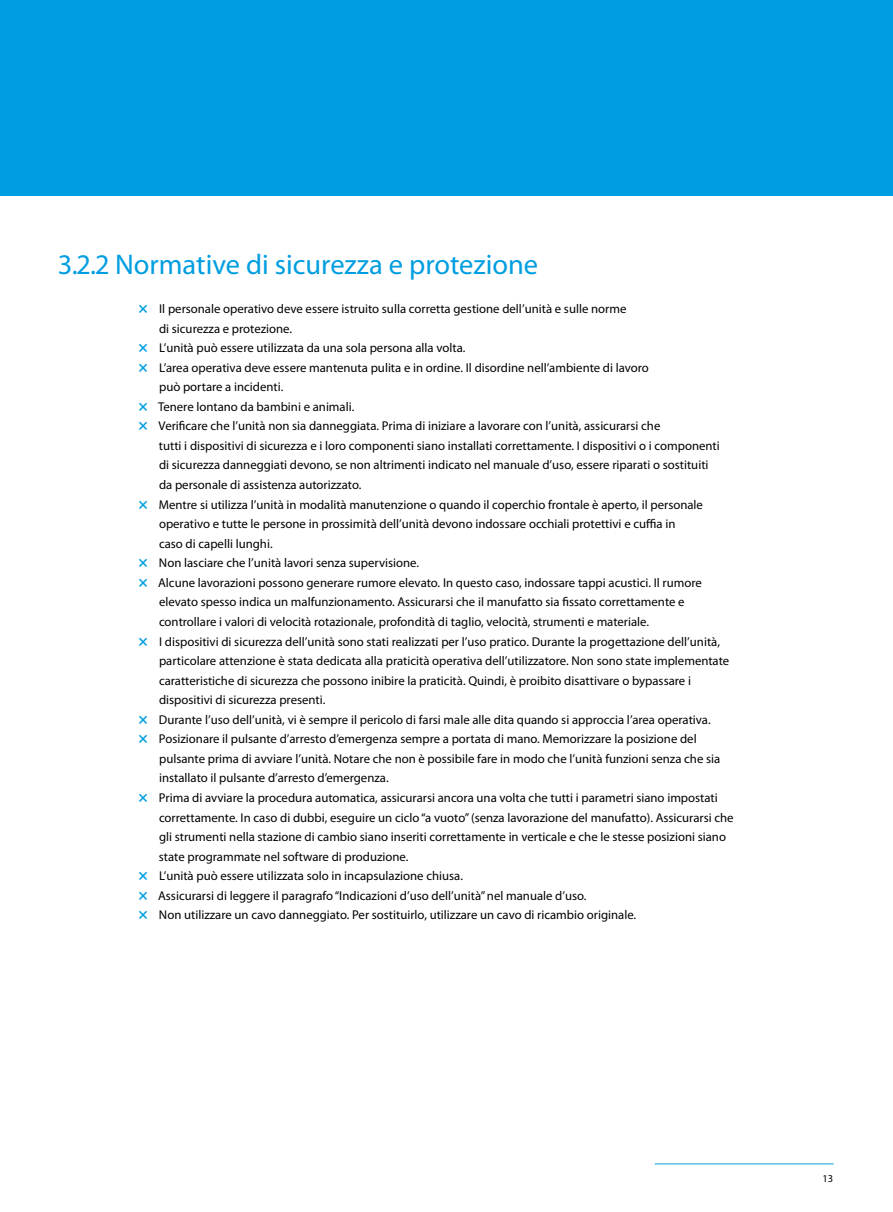
<style>
.page{position:relative;width:893px;height:1212px;background:#fff}
.page>*{position:absolute;margin:0;border:0;box-sizing:border-box;transform-origin:0 0}
.t1{font:28.5px "Myriad Pro";color:#009ee0}
.t2{font:12.75px "Myriad Pro";color:#000}
.t3{font:10.5px "Myriad Pro";color:#000}
.s1{font-weight:700;font-size:15.75px;color:#009ee0}
</style>
<div class="page">
<hr style="left:655px;top:1163px;width:179px;height:1px;background:#009ee0">
<div style="left:0;top:0;width:893px;height:196px;background:#009ee0"></div>
<h1 class="t1" style="left:59px;top:247px;width:481px">3.2.2 Normative di sicurezza e protezione</h1>
<p class="t2" style="left:139px;top:301px;width:489px"><span class="s1">×</span> Il personale operativo deve essere istruito sulla corretta gestione dell’unità e sulle norme</p>
<p class="t2" style="left:159px;top:320px;width:134px">di sicurezza e protezione.</p>
<p class="t2" style="left:139px;top:340px;width:327px"><span class="s1">×</span> L’unità può essere utilizzata da una sola persona alla volta.</p>
<p class="t2" style="left:139px;top:359px;width:512px"><span class="s1">×</span> L’area operativa deve essere mantenuta pulita e in ordine. Il disordine nell’ambiente di lavoro</p>
<p class="t2" style="left:159px;top:379px;width:125px">può portare a incidenti.</p>
<p class="t2" style="left:139px;top:399px;width:216px"><span class="s1">×</span> Tenere lontano da bambini e animali.</p>
<p class="t2" style="left:139px;top:418px;width:523px"><span class="s1">×</span> Verificare che l’unità non sia danneggiata. Prima di iniziare a lavorare con l’unità, assicurarsi che</p>
<p class="t2" style="left:159px;top:438px;width:562px">tutti i dispositivi di sicurezza e i loro componenti siano installati correttamente. I dispositivi o i componenti</p>
<p class="t2" style="left:159px;top:457px;width:551px">di sicurezza danneggiati devono, se non altrimenti indicato nel manuale d’uso, essere riparati o sostituiti</p>
<p class="t2" style="left:159px;top:477px;width:203px">da personale di assistenza autorizzato.</p>
<p class="t2" style="left:139px;top:496px;width:566px"><span class="s1">×</span> Mentre si utilizza l’unità in modalità manutenzione o quando il coperchio frontale è aperto, il personale</p>
<p class="t2" style="left:159px;top:516px;width:518px">operativo e tutte le persone in prossimità dell’unità devono indossare occhiali protettivi e cuffia in</p>
<p class="t2" style="left:159px;top:536px;width:114px">caso di capelli lunghi.</p>
<p class="t2" style="left:139px;top:555px;width:281px"><span class="s1">×</span> Non lasciare che l’unità lavori senza supervisione.</p>
<p class="t2" style="left:139px;top:575px;width:565px"><span class="s1">×</span> Alcune lavorazioni possono generare rumore elevato. In questo caso, indossare tappi acustici. Il rumore</p>
<p class="t2" style="left:159px;top:594px;width:527px">elevato spesso indica un malfunzionamento. Assicurarsi che il manufatto sia fissato correttamente e</p>
<p class="t2" style="left:159px;top:614px;width:490px">controllare i valori di velocità rotazionale, profondità di taglio, velocità, strumenti e materiale.</p>
<p class="t2" style="left:139px;top:633px;width:583px"><span class="s1">×</span> I dispositivi di sicurezza dell’unità sono stati realizzati per l’uso pratico. Durante la progettazione dell’unità,</p>
<p class="t2" style="left:159px;top:653px;width:572px">particolare attenzione è stata dedicata alla praticità operativa dell’utilizzatore. Non sono state implementate</p>
<p class="t2" style="left:159px;top:672px;width:533px">caratteristiche di sicurezza che possono inibire la praticità. Quindi, è proibito disattivare o bypassare i</p>
<p class="t2" style="left:159px;top:692px;width:167px">dispositivi di sicurezza presenti.</p>
<p class="t2" style="left:139px;top:712px;width:573px"><span class="s1">×</span> Durante l’uso dell’unità, vi è sempre il pericolo di farsi male alle dita quando si approccia l’area operativa.</p>
<p class="t2" style="left:139px;top:731px;width:560px"><span class="s1">×</span> Posizionare il pulsante d’arresto d’emergenza sempre a portata di mano. Memorizzare la posizione del</p>
<p class="t2" style="left:159px;top:751px;width:563px">pulsante prima di avviare l’unità. Notare che non è possibile fare in modo che l’unità funzioni senza che sia</p>
<p class="t2" style="left:159px;top:770px;width:230px">installato il pulsante d’arresto d’emergenza.</p>
<p class="t2" style="left:139px;top:790px;width:581px"><span class="s1">×</span> Prima di avviare la procedura automatica, assicurarsi ancora una volta che tutti i parametri siano impostati</p>
<p class="t2" style="left:159px;top:809px;width:576px">correttamente. In caso di dubbi, eseguire un ciclo “a vuoto” (senza lavorazione del manufatto). Assicurarsi che</p>
<p class="t2" style="left:159px;top:829px;width:568px">gli strumenti nella stazione di cambio siano inseriti correttamente in verticale e che le stesse posizioni siano</p>
<p class="t2" style="left:159px;top:848px;width:250px">state programmate nel software di produzione.</p>
<p class="t2" style="left:139px;top:868px;width:325px"><span class="s1">×</span> L’unità può essere utilizzata solo in incapsulazione chiusa.</p>
<p class="t2" style="left:139px;top:888px;width:448px"><span class="s1">×</span> Assicurarsi di leggere il paragrafo “Indicazioni d’uso dell’unità” nel manuale d’uso.</p>
<p class="t2" style="left:139px;top:907px;width:498px"><span class="s1">×</span> Non utilizzare un cavo danneggiato. Per sostituirlo, utilizzare un cavo di ricambio originale.</p>
<p class="t3" style="left:822px;top:1171px;width:12px">13</p>
</div>
